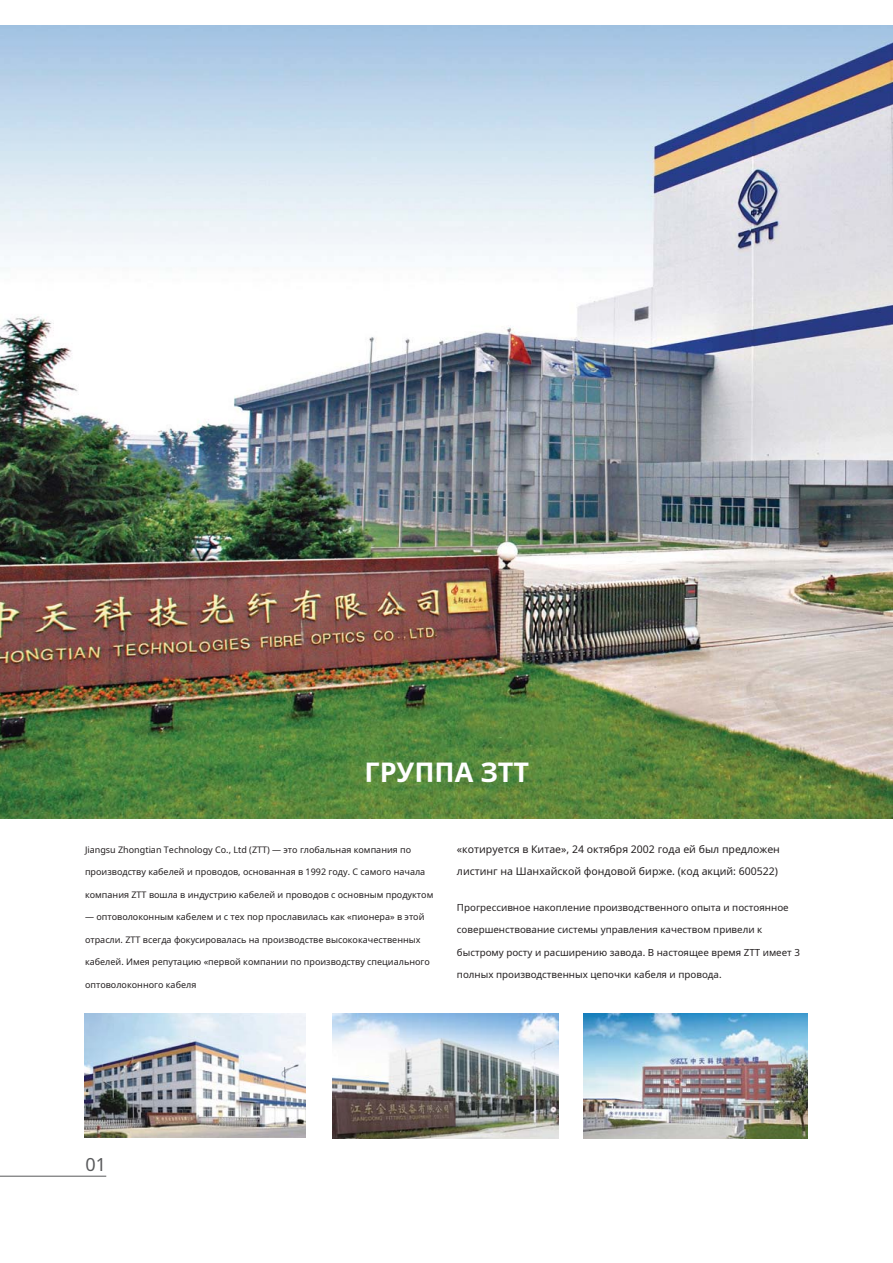
<style>
.page{position:relative;width:893px;height:1263px;background:#fff}
.page>*{position:absolute;margin:0;border:0;box-sizing:border-box;transform-origin:0 0}
.t1{font:700 27px "Noto Sans";color:#fff}
.t2{font:18px "Noto Sans";color:#58595b}
.t3{font:10.5px/22.5px "Noto Sans";color:#231f20}
.t4{font:9.75px "Noto Sans";color:#231f20}
.t5{font:9px "Noto Sans";color:#231f20}
</style>
<div class="page">
<hr style="left:0;top:1176px;width:106px;height:1px;background:#58595b">
<img style="left:0;top:26px;width:893px;height:792px">
<img style="left:584px;top:1013px;width:223px;height:126px">
<img style="left:85px;top:1013px;width:221px;height:124px">
<img style="left:332px;top:1013px;width:226px;height:126px">
<h1 class="t1" style="left:364px;top:753px;width:166px">ГРУППА ЗТТ</h1>
<p class="t5" style="left:85px;top:843px;width:328px">Jiangsu Zhongtian Technology Co., Ltd (ZTT) — это глобальная компания по</p>
<p class="t5" style="left:85px;top:866px;width:342px">производству кабелей и проводов, основанная в 1992 году. С самого начала</p>
<p class="t5" style="left:85px;top:888px;width:350px">компания ZTT вошла в индустрию кабелей и проводов с основным продуктом</p>
<p class="t5" style="left:85px;top:911px;width:341px">— оптоволоконным кабелем и с тех пор прославилась как «пионера» в этой</p>
<p class="t5" style="left:85px;top:933px;width:337px">отрасли. ZTT всегда фокусировалась на производстве высококачественных</p>
<p class="t5" style="left:85px;top:956px;width:346px">кабелей. Имея репутацию «первой компании по производству специального</p>
<p class="t5" style="left:85px;top:978px;width:113px">оптоволоконного кабеля</p>
<p class="t3" style="left:457px;top:838px;width:324px">«котируется в Китае», 24 октября 2002 года ей был предложен листинг на Шанхайской фондовой бирже. (код акций: 600522)</p>
<p class="t4" style="left:457px;top:900px;width:333px">Прогрессивное накопление производственного опыта и постоянное</p>
<p class="t4" style="left:457px;top:923px;width:307px">совершенствование системы управления качеством привели к</p>
<p class="t4" style="left:457px;top:945px;width:345px">быстрому росту и расширению завода. В настоящее время ZTT имеет 3</p>
<p class="t4" style="left:457px;top:968px;width:266px">полных производственных цепочки кабеля и провода.</p>
<h2 class="t2" style="left:85px;top:1152px;width:22px">01</h2>
</div>
